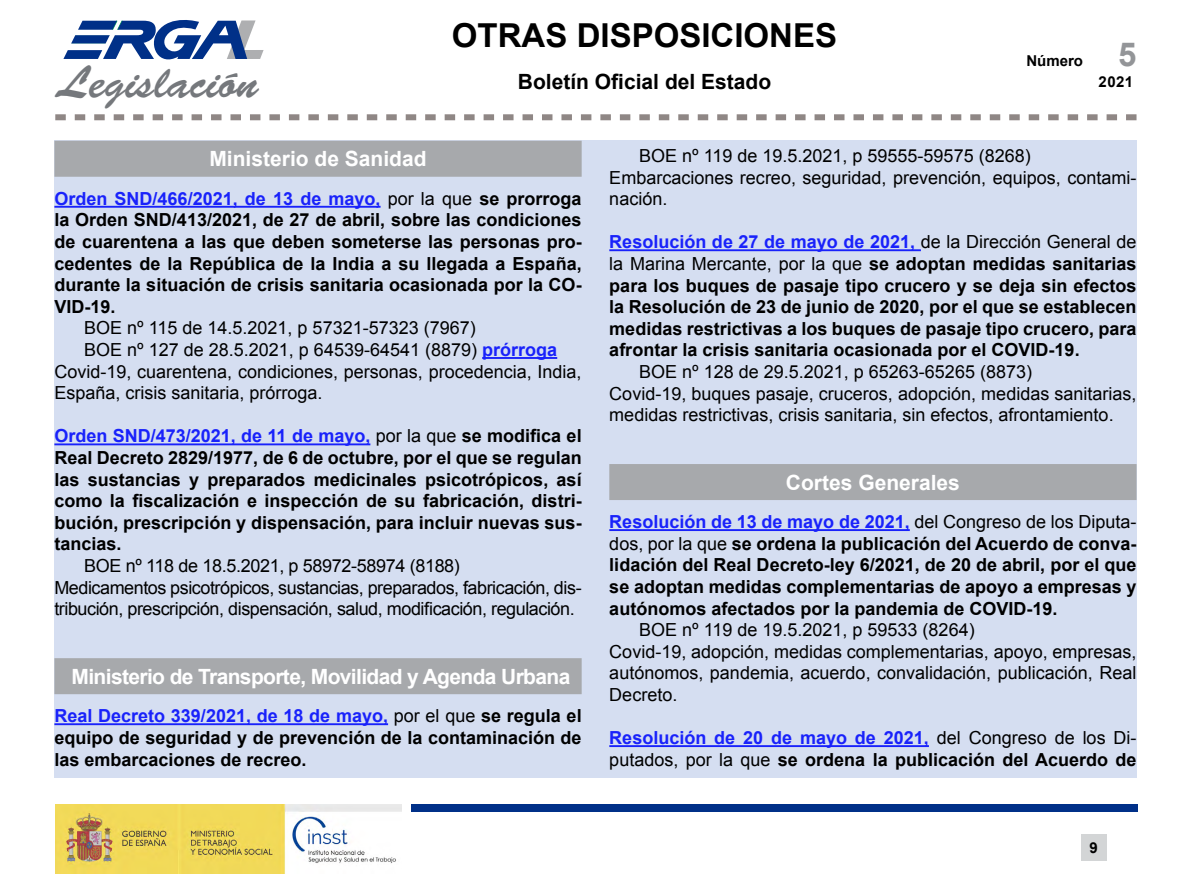
<style>
.page{position:relative;width:1191px;height:893px;background:#fff}
.page>*{position:absolute;margin:0;border:0;box-sizing:border-box;transform-origin:0 0}
.t1{font:italic 900 53.55px "Helvetica LT Std";color:#aeafb1;scale:1.11 1}
.t2{font:45.45px "Brush Script Std";color:#75787c}
.t3{font:700 33px "Arial";color:#000}
.t4{font:700 33px "Arial";color:#939598}
._2_encabezados_EN_BL{font:700 21px "Arial";letter-spacing:-.03em;color:#fff}
._2_encabezados_EN_BL-2{font:700 21px "Arial";color:#fff}
.t5{font:700 21px "Arial";color:#000}
._1_texto_normal{font:700 18px/21.6px "Arial";color:#000;text-align:justify}
._1_texto_normal-2{font:18px/21.6px "Arial";color:#000}
._3_Texto_con_sangria{font:18px "Arial";color:#000}
._1_texto_normal-3{font:18px/21.6px "Arial";letter-spacing:-.025em;color:#000}
._3_Texto_con_sangria-2{font:18px "Arial";letter-spacing:-.02em;color:#000}
.t6{font:700 15px "Arial";color:#000}
.s1{color:#1922fb}
.s2{font-weight:400}
.s3{font-weight:700;color:#1922fb}
.s4{font-weight:700}
</style>
<div class="page">
<div style="left:54px;top:140px;width:1082px;height:638px;background:#d5def1"></div>
<svg style="left:55px;top:114px;width:1081px;height:6px"></svg>
<div style="left:1080px;top:834px;width:26px;height:27px;background:#d3d5d6"></div>
<img style="left:55px;top:804px;width:346px;height:69px">
<div style="left:410px;top:805px;width:727px;height:7px;background:#003088"></div>
<svg style="left:63px;top:20px;width:184px;height:40px"></svg>
<div style="left:54px;top:141px;width:527px;height:36px;background:#a7a9ac"></div>
<hr style="left:54px;top:206px;width:326px;height:2px;background:#1922fb">
<hr style="left:482px;top:357px;width:75px;height:2px;background:#1922fb">
<hr style="left:54px;top:443px;width:316px;height:2px;background:#1922fb">
<div style="left:54px;top:658px;width:527px;height:36px;background:#a7a9ac"></div>
<hr style="left:54px;top:723px;width:334px;height:2px;background:#1922fb">
<hr style="left:609px;top:249px;width:312px;height:2px;background:#1922fb">
<div style="left:609px;top:464px;width:527px;height:36px;background:#a7a9ac"></div>
<hr style="left:609px;top:529px;width:300px;height:2px;background:#1922fb">
<hr style="left:609px;top:745px;width:320px;height:2px;background:#1922fb">
<h1 class="t1" style="left:222px;top:5px;width:49px">L</h1>
<h2 class="t2" style="left:57px;top:57px;width:202px">Legislación</h2>
<h3 class="t3" style="left:452px;top:13px;width:387px">OTRAS DISPOSICIONES</h3>
<p class="t5" style="left:518px;top:68px;width:255px">Boletín Oficial del Estado</p>
<p class="t6" style="left:1026px;top:51px;width:58px">Número</p>
<h3 class="t4" style="left:1118px;top:32px;width:20px">5</h3>
<p class="t6" style="left:1098px;top:72px;width:36px">2021</p>
<p class="_2_encabezados_EN_BL-2" style="left:209px;top:145px;width:219px">Ministerio de Sanidad</p>
<p class="_1_texto_normal" style="left:54px;top:188px;width:529px"><span class="s1">Orden SND/466/2021, de 13 de mayo,</span> <span class="s2">por la que</span> se prorroga la Orden SND/413/2021, de 27 de abril, sobre las condiciones de cuarentena a las que deben someterse las personas pro&shy;cedentes de la República de la India a su llegada a España, durante la situación de crisis sanitaria ocasionada por la CO-VID-19.</p>
<p class="_3_Texto_con_sangria" style="left:84px;top:316px;width:393px">BOE nº 115 de 14.5.2021, p 57321-57323 (7967)</p>
<p class="_3_Texto_con_sangria" style="left:84px;top:338px;width:474px">BOE nº 127 de 28.5.2021, p 64539-64541 (8879) <span class="s3">prórroga</span></p>
<p class="_1_texto_normal-2" style="left:54px;top:361px;width:529px">Covid-19, cuarentena, condiciones, personas, procedencia, India,<br>España, crisis sanitaria, prórroga.</p>
<p class="_1_texto_normal" style="left:54px;top:426px;width:529px"><span class="s1">Orden SND/473/2021, de 11 de mayo,</span> <span class="s2">por la que</span> se modifica el Real Decreto 2829/1977, de 6 de octubre, por el que se regulan las sustancias y preparados medicinales psicotrópicos, así como la fiscalización e inspección de su fabricación, distri&shy;bución, prescripción y dispensación, para incluir nuevas sus&shy;tancias.</p>
<p class="_3_Texto_con_sangria-2" style="left:84px;top:554px;width:377px">BOE nº 118 de 18.5.2021, p 58972-58974 (8188)</p>
<p class="_1_texto_normal-3" style="left:54px;top:577px;width:529px">Medicamentos psicotrópicos, sustancias, preparados, fabricación, dis&shy;tribución, prescripción, dispensación, salud, modificación, regulación.</p>
<p class="_2_encabezados_EN_BL" style="left:72px;top:662px;width:500px">Ministerio de Transporte, Movilidad y Agenda Urbana</p>
<p class="_1_texto_normal" style="left:54px;top:706px;width:529px"><span class="s1">Real Decreto 339/2021, de 18 de mayo,</span> <span class="s2">por el que</span> se regula el equipo de seguridad y de prevención de la contaminación de las embarcaciones de recreo.</p>
<p class="_3_Texto_con_sangria" style="left:639px;top:144px;width:393px">BOE nº 119 de 19.5.2021, p 59555-59575 (8268)</p>
<p class="_1_texto_normal-2" style="left:609px;top:167px;width:529px">Embarcaciones recreo, seguridad, prevención, equipos, contami&shy;nación.</p>
<p class="_1_texto_normal" style="left:609px;top:232px;width:529px"><span class="s1">Resolución de 27 de mayo de 2021,</span> <span class="s2">de la Dirección General de la Marina Mercante, por la que</span> se adoptan medidas sanitarias para los buques de pasaje tipo crucero y se deja sin efectos la Resolución de 23 de junio de 2020, por el que se establecen medidas restrictivas a los buques de pasaje tipo crucero, para afrontar la crisis sanitaria ocasionada por el COVID-19.</p>
<p class="_3_Texto_con_sangria" style="left:639px;top:360px;width:394px">BOE nº 128 de 29.5.2021, p 65263-65265 (8873)</p>
<p class="_1_texto_normal-2" style="left:609px;top:383px;width:529px">Covid-19, buques pasaje, cruceros, adopción, medidas sanitarias, medidas restrictivas, crisis sanitaria, sin efectos, afrontamiento.</p>
<p class="_2_encabezados_EN_BL-2" style="left:786px;top:468px;width:175px">Cortes Generales</p>
<p class="_1_texto_normal" style="left:609px;top:512px;width:529px"><span class="s1">Resolución de 13 de mayo de 2021,</span> <span class="s2">del Congreso de los Diputa&shy;dos, por la que</span> se ordena la publicación del Acuerdo de conva&shy;lidación del Real Decreto-ley 6/2021, de 20 de abril, por el que se adoptan medidas complementarias de apoyo a empresas y autónomos afectados por la pandemia de COVID-19.</p>
<p class="_3_Texto_con_sangria" style="left:639px;top:618px;width:337px">BOE nº 119 de 19.5.2021, p 59533 (8264)</p>
<p class="_1_texto_normal-2" style="left:609px;top:641px;width:529px;text-align:justify">Covid-19, adopción, medidas complementarias, apoyo, empresas, autónomos, pandemia, acuerdo, convalidación, publicación, Real Decreto.</p>
<p class="_1_texto_normal-2" style="left:609px;top:727px;width:529px"><span class="s3">Resolución de 20 de mayo de 2021,</span> del Congreso de los Di&shy;putados, por la que <span class="s4">se ordena la publicación del Acuerdo de</span></p>
<p class="t6" style="left:1089px;top:838px;width:10px">9</p>
</div>
